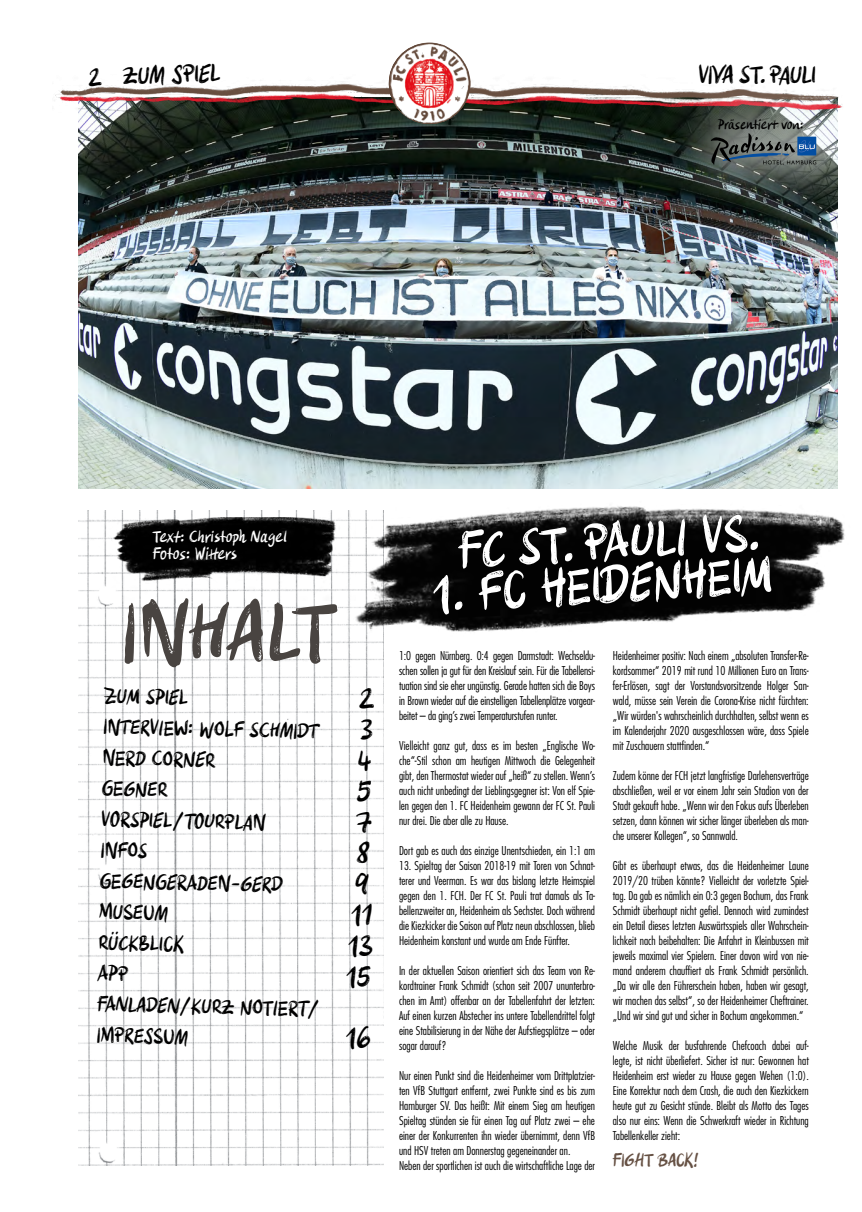
<style>
.page{position:relative;width:862px;height:1212px;background:#fff}
.page>*{position:absolute;margin:0;border:0;box-sizing:border-box;transform-origin:0 0}
.t1{font:83.75px "FCSP Handspiel Regular Textur";color:#494441}
.t2{font:51.38px "FCSP Handspiel Regular Textur";color:#fff}
.t3{font:25px "FCSP Handspiel Regular Textur";letter-spacing:-.03em;color:#000}
.t4{font:21.25px/30.5px "FCSP Handspiel Regular Textur";color:#000}
.t5{font:18.12px "FCSP Handspiel";color:#665144}
.t6{font:16.5px/17.2px "FCSP Handspiel Regular Textur";color:#fff}
.t7{font:13.75px "FCSP Handspiel";color:#000}
.t8{font:300 condensed 11.88px/15px "Futura Std";color:#000;text-align:justify}
</style>
<div class="page">
<img style="left:55px;top:74px;width:600px;height:27px">
<img style="left:78px;top:98px;width:759px;height:391px">
<img style="left:78px;top:510px;width:305px;height:655px">
<img style="left:97px;top:518px;width:248px;height:82px">
<img style="left:388px;top:43px;width:82px;height:81px;border-radius:39px">
<svg style="left:655px;top:92px;width:183px;height:131px;background:#373c39"></svg>
<img style="left:665px;top:89px;width:178px;height:122px">
<svg style="left:710px;top:133px;width:105px;height:32px;background:#58666e"></svg>
<img style="left:345px;top:465px;width:500px;height:204px">
<svg style="left:359px;top:688px;width:15px;height:21px"></svg>
<svg style="left:360px;top:719px;width:12px;height:21px"></svg>
<svg style="left:358px;top:750px;width:13px;height:21px"></svg>
<svg style="left:357px;top:780px;width:14px;height:21px"></svg>
<svg style="left:356px;top:811px;width:15px;height:21px"></svg>
<svg style="left:357px;top:841px;width:12px;height:22px"></svg>
<svg style="left:355px;top:873px;width:13px;height:22px"></svg>
<svg style="left:351px;top:904px;width:20px;height:22px"></svg>
<svg style="left:348px;top:935px;width:24px;height:22px"></svg>
<svg style="left:97px;top:964px;width:31px;height:17px"></svg>
<svg style="left:346px;top:965px;width:24px;height:23px"></svg>
<svg style="left:346px;top:1026px;width:24px;height:23px"></svg>
<h3 class="t3" style="left:87px;top:62px;width:134px;rotate:-2deg">2 ZUM SPIEL</h3>
<h3 class="t3" style="left:698px;top:59px;width:119px">VIVA ST. PAULI</h3>
<p class="t7" style="left:717px;top:116px;width:87px">Präsentiert von:</p>
<h3 class="t6" style="left:153px;top:528px;width:136px">Text: Christoph Nagel<br>Fotos: Witters</h3>
<h1 class="t1" style="left:121px;top:582px;width:214px">INHALT</h1>
<h3 class="t4" style="left:104px;top:681px;width:85px;rotate:1deg">ZUM SPIEL</h3>
<h3 class="t4" style="left:103px;top:712px;width:217px;rotate:1deg">INTERVIEW: WOLF SCHMIDT</h3>
<h3 class="t4" style="left:103px;top:743px;width:114px;rotate:1deg">NERD CORNER</h3>
<h3 class="t4" style="left:102px;top:773px;width:67px;rotate:1deg">GEGNER</h3>
<h3 class="t4" style="left:101px;top:804px;width:165px;rotate:1deg">VORSPIEL/TOURPLAN</h3>
<h3 class="t4" style="left:101px;top:835px;width:49px;rotate:1deg">INFOS</h3>
<h3 class="t4" style="left:100px;top:866px;width:183px;rotate:1deg">GEGENGERADEN-GERD</h3>
<h3 class="t4" style="left:99px;top:897px;width:71px;rotate:1deg">MUSEUM</h3>
<h3 class="t4" style="left:99px;top:927px;width:87px;rotate:1deg">RÜCKBLICK</h3>
<h3 class="t4" style="left:97px;top:989px;width:223px;rotate:1deg">FANLADEN/KURZ NOTIERT/<br>IMPRESSUM</h3>
<h2 class="t2" style="left:456px;top:519px;width:303px;rotate:-3deg">FC ST. PAULI VS.</h2>
<h2 class="t2" style="left:430px;top:562px;width:343px;rotate:-3deg">1. FC HEIDENHEIM</h2>
<p class="t8" style="left:399px;top:648px;width:197px">1:0 gegen Nürnberg. 0:4 gegen Darmstadt: Wechseldu&shy;schen sollen ja gut für den Kreislauf sein. Für die Tabellensi&shy;tuation sind sie eher ungünstig. Gerade hatten sich die Boys in Brown wieder auf die einstelligen Tabellenplätze vorgear&shy;beitet – da ging’s zwei Temperaturstufen runter.</p>
<p class="t8" style="left:399px;top:738px;width:197px">Vielleicht ganz gut, dass es im besten „Englische Wo&shy;che“-Stil schon am heutigen Mittwoch die Gelegenheit gibt, den Thermostat wieder auf „heiß“ zu stellen. Wenn’s auch nicht unbedingt der Lieblingsgegner ist: Von elf Spie&shy;len gegen den 1. FC Heidenheim gewann der FC St. Pauli nur drei. Die aber alle zu Hause.</p>
<p class="t8" style="left:399px;top:843px;width:197px">Dort gab es auch das einzige Unentschieden, ein 1:1 am</p>
<p class="t8" style="left:399px;top:858px;width:197px">13. Spieltag der Saison 2018-19 mit Toren von Schnat&shy;terer und Veerman. Es war das bislang letzte Heimspiel gegen den 1. FCH. Der FC St. Pauli trat damals als Ta&shy;bellenzweiter an, Heidenheim als Sechster. Doch während die Kiezkicker die Saison auf Platz neun abschlossen, blieb Heidenheim konstant und wurde am Ende Fünfter.</p>
<p class="t8" style="left:399px;top:963px;width:197px">In der aktuellen Saison orientiert sich das Team von Re&shy;kordtrainer Frank Schmidt (schon seit 2007 ununterbro&shy;chen im Amt) offenbar an der Tabellenfahrt der letzten:<br>Auf einen kurzen Abstecher ins untere Tabellendrittel folgt eine Stabilisierung in der Nähe der Aufstiegsplätze – oder sogar darauf?</p>
<p class="t8" style="left:399px;top:1068px;width:197px;text-align:left">Nur einen Punkt sind die Heidenheimer vom Drittplatzier&shy;ten VfB Stuttgart entfernt, zwei Punkte sind es bis zum Hamburger SV. Das heißt: Mit einem Sieg am heutigen Spieltag stünden sie für einen Tag auf Platz zwei – ehe einer der Konkurrenten ihn wieder übernimmt, denn VfB und HSV treten am Donnerstag gegeneinander an.<br>Neben der sportlichen ist auch die wirtschaftliche Lage der</p>
<p class="t8" style="left:612px;top:648px;width:197px">Heidenheimer positiv: Nach einem „absoluten Transfer-Re&shy;kordsommer“ 2019 mit rund 10 Millionen Euro an Trans&shy;fer-Erlösen, sagt der Vorstandsvorsitzende Holger San&shy;wald, müsse sein Verein die Corona-Krise nicht fürchten: „Wir würden's wahrscheinlich durchhalten, selbst wenn es im Kalenderjahr 2020 ausgeschlossen wäre, dass Spiele mit Zuschauern stattfinden.“</p>
<p class="t8" style="left:612px;top:768px;width:197px">Zudem könne der FCH jetzt langfristige Darlehensverträge abschließen, weil er vor einem Jahr sein Stadion von der Stadt gekauft habe. „Wenn wir den Fokus aufs Überleben setzen, dann können wir sicher länger überleben als man&shy;che unserer Kollegen“, so Sannwald.</p>
<p class="t8" style="left:612px;top:858px;width:197px">Gibt es überhaupt etwas, das die Heidenheimer Laune 2019/20 trüben könnte? Vielleicht der vorletzte Spiel&shy;tag. Da gab es nämlich ein 0:3 gegen Bochum, das Frank Schmidt überhaupt nicht gefiel. Dennoch wird zumindest ein Detail dieses letzten Auswärtsspiels aller Wahrschein&shy;lichkeit nach beibehalten: Die Anfahrt in Kleinbussen mit jeweils maximal vier Spielern. Einer davon wird von nie&shy;mand anderem chauffiert als Frank Schmidt persönlich. „Da wir alle den Führerschein haben, haben wir gesagt, wir machen das selbst“, so der Heidenheimer Cheftrainer. „Und wir sind gut und sicher in Bochum angekommen.“</p>
<p class="t8" style="left:612px;top:1038px;width:197px">Welche Musik der busfahrende Chefcoach dabei auf&shy;legte, ist nicht überliefert. Sicher ist nur: Gewonnen hat Heidenheim erst wieder zu Hause gegen Wehen (1:0).<br>Eine Korrektur nach dem Crash, die auch den Kiezkickern heute gut zu Gesicht stünde. Bleibt als Motto des Tages also nur eins: Wenn die Schwerkraft wieder in Richtung Tabellenkeller zieht:</p>
<h3 class="t5" style="left:612px;top:1149px;width:88px">FIGHT BACK!</h3>
</div>
